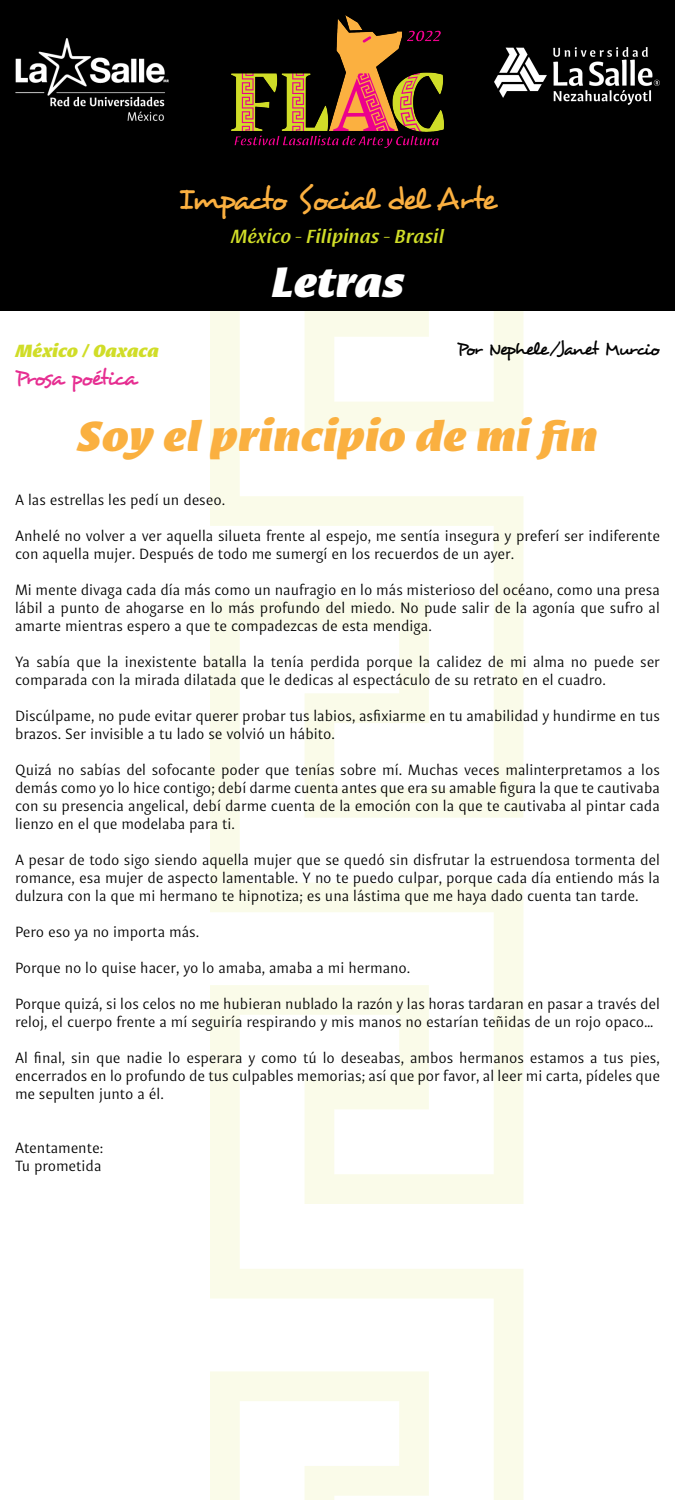
<style>
.page{position:relative;width:675px;height:1500px;background:#fff}
.page>*{position:absolute;margin:0;border:0;box-sizing:border-box;transform-origin:0 0}
.t1{font:italic 800 45px "Indivisa Display Sans";color:#fab040}
.t2{font:italic 800 45px "Indivisa Display Sans";letter-spacing:-.005em;color:#fff}
.t3{font:31.5px "Desyrel";letter-spacing:-.075em;color:#fbb040}
.t4{font:22.5px "Desyrel";letter-spacing:-.075em;color:#e62e91}
.t5{font:italic 20.25px "Indivisa Display Sans";color:#d0dd28}
.t6{font:18.75px "Desyrel";letter-spacing:-.07em;color:#000}
.t7{font:italic 800 18.75px "Indivisa Display Sans";letter-spacing:-.005em;color:#d0dd28}
.t8{font:15px/18px "Indivisa Text Sans";letter-spacing:-.005em;color:#000}
</style>
<div class="page">
<svg style="left:210px;top:310px;width:313px;height:1190px"></svg>
<svg style="left:210px;top:1371px;width:219px;height:129px"></svg>
<div style="left:0;top:0;width:675px;height:310px;background:#000"></div>
<img style="left:231px;top:15px;width:213px;height:132px">
<img style="left:15px;top:39px;width:154px;height:81px">
<img style="left:494px;top:48px;width:166px;height:57px">
<p class="t7" style="left:15px;top:334px;width:146px">México / Oaxaca</p>
<p class="t4" style="left:15px;top:363px;width:123px">Prosa poética</p>
<p class="t3" style="left:179px;top:179px;width:319px">Impacto Social del Arte</p>
<p class="t5" style="left:231px;top:220px;width:215px">México - Filipinas - Brasil</p>
<p class="t2" style="left:271px;top:244px;width:135px">Letras</p>
<p class="t6" style="left:457px;top:337px;width:204px">Por Nephele/Janet Murcio</p>
<p class="t1" style="left:77px;top:397px;width:522px">Soy el principio de mi fin</p>
<p class="t8" style="left:15px;top:490px;width:212px">A las estrellas les pedí un deseo.</p>
<p class="t8" style="left:15px;top:526px;width:647px">Anhelé no volver a ver aquella silueta frente al espejo, me sentía insegura y preferí ser indiferente con aquella mujer. Después de todo me sumergí en los recuerdos de un ayer.</p>
<p class="t8" style="left:15px;top:580px;width:647px;text-align:justify">Mi mente divaga cada día más como un naufragio en lo más misterioso del océano, como una presa lábil a punto de ahogarse en lo más profundo del miedo. No pude salir de la agonía que sufro al amarte mientras espero a que te compadezcas de esta mendiga.</p>
<p class="t8" style="left:15px;top:652px;width:647px">Ya sabía que la inexistente batalla la tenía perdida porque la calidez de mi alma no puede ser comparada con la mirada dilatada que le dedicas al espectáculo de su retrato en el cuadro.</p>
<p class="t8" style="left:15px;top:706px;width:646px">Discúlpame, no pude evitar querer probar tus labios, asfixiarme en tu amabilidad y hundirme en tus brazos. Ser invisible a tu lado se volvió un hábito.</p>
<p class="t8" style="left:15px;top:760px;width:646px;text-align:justify">Quizá no sabías del sofocante poder que tenías sobre mí. Muchas veces malinterpretamos a los demás como yo lo hice contigo; debí darme cuenta antes que era su amable figura la que te cautivaba con su presencia angelical, debí darme cuenta de la emoción con la que te cautivaba al pintar cada lienzo en el que modelaba para ti.</p>
<p class="t8" style="left:15px;top:850px;width:646px;text-align:justify">A pesar de todo sigo siendo aquella mujer que se quedó sin disfrutar la estruendosa tormenta del romance, esa mujer de aspecto lamentable. Y no te puedo culpar, porque cada día entiendo más la dulzura con la que mi hermano te hipnotiza; es una lástima que me haya dado cuenta tan tarde.</p>
<p class="t8" style="left:15px;top:922px;width:186px">Pero eso ya no importa más.</p>
<p class="t8" style="left:15px;top:958px;width:397px">Porque no lo quise hacer, yo lo amaba, amaba a mi hermano.</p>
<p class="t8" style="left:15px;top:994px;width:647px">Porque quizá, si los celos no me hubieran nublado la razón y las horas tardaran en pasar a través del reloj, el cuerpo frente a mí seguiría respirando y mis manos no estarían teñidas de un rojo opaco…</p>
<p class="t8" style="left:15px;top:1048px;width:647px;text-align:justify">Al final, sin que nadie lo esperara y como tú lo deseabas, ambos hermanos estamos a tus pies, encerrados en lo profundo de tus culpables memorias; así que por favor, al leer mi carta, pídeles que me sepulten junto a él.</p>
<p class="t8" style="left:15px;top:1138px;width:90px">Atentamente:</p>
<p class="t8" style="left:15px;top:1156px;width:88px">Tu prometida</p>
</div>
